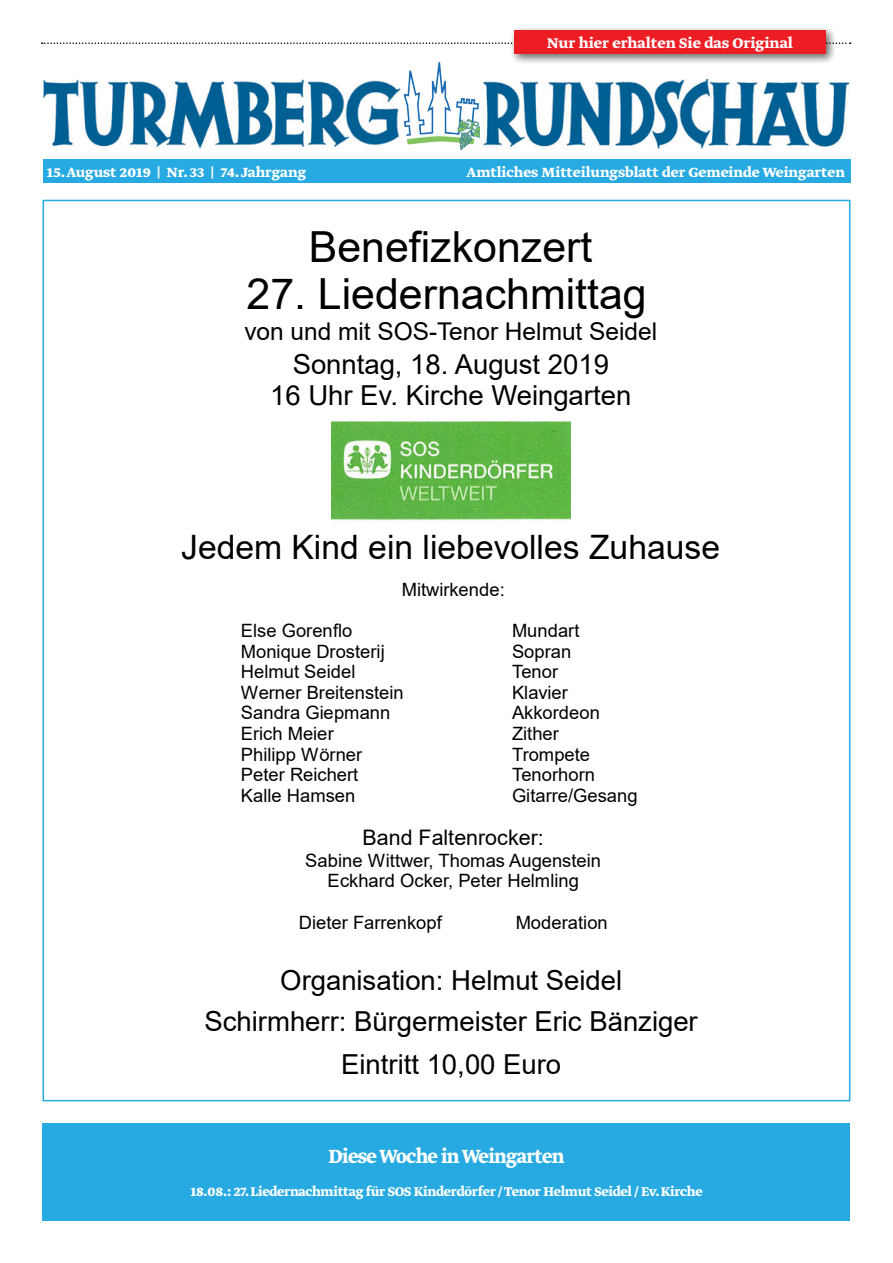
<style>
.page{position:relative;width:893px;height:1263px;background:#fff}
.page>*{position:absolute;margin:0;border:0;box-sizing:border-box;transform-origin:0 0}
.t1{font:42.9px "Arial";color:#000}
.t2{font:33.6px "Arial";color:#000}
.t3{font:27.6px/41.5px "Arial";color:#000;text-align:center}
.t4{font:24.45px "Arial";color:#000}
.t5{font:700 22.5px "Greta Text Std";letter-spacing:-.03em;color:#fff;scale:.92 1}
.t6{font:21.45px "Arial";color:#000}
.t7{font:18.3px/20.5px "Arial";color:#000;text-align:center}
.t8{font:700 16.5px "Greta Text Std";color:#fff}
.t9{font:700 15.75px "Greta Text Std";color:#fff}
.t10{font:700 15px "Greta Text Std";letter-spacing:-.02em;color:#fff}
</style>
<div class="page">
<svg style="left:42px;top:42px;width:809px;height:2px"></svg>
<img style="left:404px;top:62px;width:76px;height:88px">
<img style="left:43px;top:79px;width:358px;height:71px">
<img style="left:482px;top:79px;width:368px;height:70px">
<div style="left:509px;top:25px;width:328px;height:40px;background:#000;opacity:.25"></div>
<div style="left:514px;top:31px;width:312px;height:23px;background:#ed1d24"></div>
<div style="left:43px;top:160px;width:807px;height:23px;background:#27aae1"></div>
<img style="left:332px;top:418px;width:238px;height:103px">
<div style="left:43px;top:1123px;width:807px;height:97px;background:#27aae1"></div>
<p class="t8" style="left:532px;top:33px;width:278px">Bitte beachten Si die heutige Beilage</p>
<p class="t8" style="left:547px;top:33px;width:247px">Nur hier erhalten Sie das Original</p>
<p class="t9" style="left:47px;top:163px;width:261px">15. August 2019 | Nr. 33 | 74. Jahrgang</p>
<p class="t9" style="left:467px;top:163px;width:380px">Amtliches Mitteilungsblatt der Gemeinde Weingarten</p>
<h1 class="t1" style="left:309px;top:230px;width:285px">Benefizkonzert</h1>
<h1 class="t1" style="left:246px;top:278px;width:402px">27. Liedernachmittag</h1>
<h3 class="t4" style="left:244px;top:322px;width:414px">von und mit SOS-Tenor Helmut Seidel</h3>
<h3 class="t3" style="left:270px;top:351px;width:363px;line-height:30.9px">Sonntag, 18. August 2019<br>16 Uhr Ev. Kirche Weingarten</h3>
<h2 class="t2" style="left:181px;top:535px;width:540px">Jedem Kind ein liebevolles Zuhause</h2>
<p class="t7" style="left:402px;top:581px;width:104px">Mitwirkende:</p>
<p class="t7" style="left:241px;top:622px;width:113px">Else Gorenflo</p>
<p class="t7" style="left:512px;top:622px;width:69px">Mundart</p>
<p class="t7" style="left:241px;top:643px;width:145px">Monique Drosterij</p>
<p class="t7" style="left:512px;top:643px;width:61px">Sopran</p>
<p class="t7" style="left:241px;top:663px;width:116px">Helmut Seidel</p>
<p class="t7" style="left:512px;top:663px;width:48px">Tenor</p>
<p class="t7" style="left:241px;top:684px;width:164px">Werner Breitenstein</p>
<p class="t7" style="left:512px;top:684px;width:57px">Klavier</p>
<p class="t7" style="left:241px;top:704px;width:151px">Sandra Giepmann</p>
<p class="t7" style="left:512px;top:704px;width:89px">Akkordeon</p>
<p class="t7" style="left:241px;top:725px;width:94px">Erich Meier</p>
<p class="t7" style="left:512px;top:725px;width:48px">Zither</p>
<p class="t7" style="left:241px;top:745px;width:123px">Philipp Wörner</p>
<p class="t7" style="left:512px;top:745px;width:80px">Trompete</p>
<p class="t7" style="left:241px;top:766px;width:119px">Peter Reichert</p>
<p class="t7" style="left:512px;top:766px;width:84px">Tenorhorn</p>
<p class="t7" style="left:241px;top:787px;width:116px">Kalle Hamsen</p>
<p class="t7" style="left:512px;top:787px;width:127px">Gitarre/Gesang</p>
<p class="t6" style="left:362px;top:830px;width:183px">Band Faltenrocker:</p>
<p class="t7" style="left:305px;top:852px;width:297px">Sabine Wittwer, Thomas Augenstein<br>Eckhard Ocker, Peter Helmling</p>
<p class="t7" style="left:299px;top:913px;width:145px">Dieter Farrenkopf</p>
<p class="t7" style="left:516px;top:913px;width:93px">Moderation</p>
<h3 class="t3" style="left:204px;top:962px;width:495px">Organisation: Helmut Seidel<br>Schirmherr: Bürgermeister Eric Bänziger</h3>
<h3 class="t3" style="left:341px;top:1046px;width:222px">Eintritt 10,00 Euro</h3>
<p class="t5" style="left:328px;top:1143px;width:258px">Diese Woche in Weingarten</p>
<p class="t10" style="left:190px;top:1183px;width:514px">18.08.: 27. Liedernachmittag für SOS Kinderdörfer / Tenor Helmut Seidel / Ev. Kirche</p>
</div>
